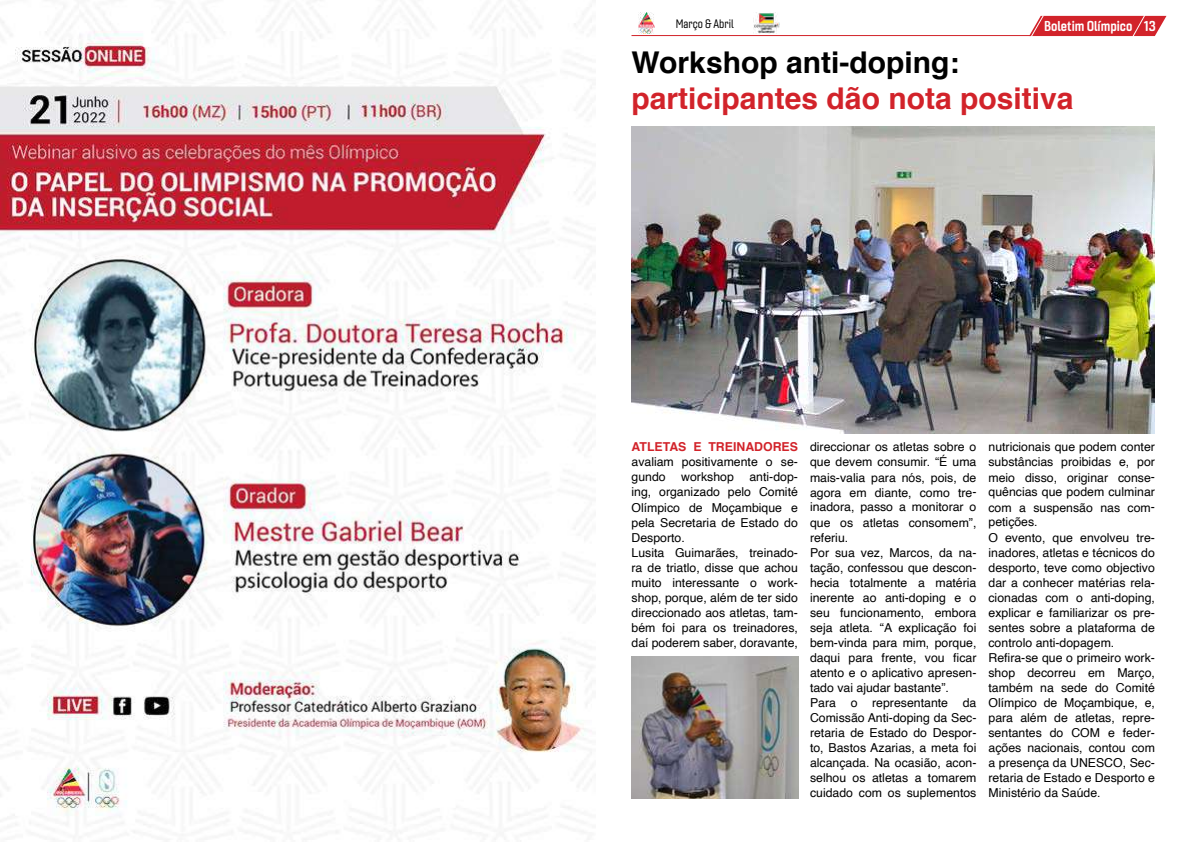
<style>
.page{position:relative;width:1191px;height:842px;background:#fff}
.page>*{position:absolute;margin:0;border:0;box-sizing:border-box;transform-origin:0 0}
.t1{font:700 30px "Helvetica";color:#d2232a}
.t2{font:700 30px "Helvetica";color:#000}
.t3{font:14px "Gineso Soft Con Bol";color:#fff}
.t4{font:12.3px/15px "Helvetica";color:#000}
.t5{font:700 12.3px "Helvetica";color:#d2232a}
.t6{font:12px "Gineso Soft Con Reg";color:#000}
.s1{font-family:"Gineso Soft Nor Bol"}
</style>
<div class="page">
<hr style="left:631px;top:35px;width:401px;height:1px;background:#d2232a">
<img style="left:638px;top:12px;width:17px;height:21px">
<img style="left:753px;top:12px;width:26px;height:21px">
<svg style="left:1029px;top:15px;width:137px;height:22px;background:#d9494e"></svg>
<img style="left:0;top:0;width:592px;height:840px">
<img style="left:631px;top:657px;width:167px;height:142px">
<img style="left:631px;top:126px;width:524px;height:308px">
<p class="t6" style="left:676px;top:17px;width:59px">Março &amp; Abril</p>
<p class="t3" style="left:1044px;top:18px;width:113px">Boletim Olímpico <span class="s1">13</span></p>
<h1 class="t2" style="left:631px;top:39px;width:329px">Workshop anti-doping:</h1>
<h1 class="t1" style="left:631px;top:75px;width:443px">participantes dão nota positiva</h1>
<p class="t5" style="left:631px;top:437px;width:168px">ATLETAS E TREINADORES</p>
<p class="t4" style="left:631px;top:455px;width:168px">avaliam positivamente o se&shy;gundo</p>
<p class="t4" style="left:631px;top:470px;width:168px;text-indent:118px">anti-dop&shy;ing, organizado pelo Comité<br>Olímpico de Moçambique e pela Secretaria de Estado do<br>Desporto.<br>Lusita Guimarães, treinado&shy;ra de triatlo, disse que achou muito interessante o work&shy;shop, porque, além de ter sido direccionado aos atletas, tam&shy;bém foi para os treinadores, daí poderem saber, doravante,</p>
<p class="t4" style="left:681px;top:470px;width:54px">workshop</p>
<p class="t4" style="left:810px;top:440px;width:168px">direccionar os atletas sobre o que devem consumir. “É uma mais-valia para nós, pois, de agora em diante, como tre&shy;inadora, passo a monitorar o que os atletas consomem”, referiu.<br>Por sua vez, Marcos, da na&shy;tação, confessou que descon&shy;hecia totalmente a matéria inerente ao anti-doping e o seu funcionamento, embora seja atleta. “A explicação foi bem-vinda para mim, porque, daqui para frente, vou ficar atento e o aplicativo apresen&shy;tado vai ajudar bastante”.<br>Para o representante da<br>Comissão Anti-doping da Sec&shy;retaria de Estado do Despor&shy;to, Bastos Azarias, a meta foi alcançada. Na ocasião, acon&shy;selhou os atletas a tomarem cuidado com os suplementos</p>
<p class="t4" style="left:988px;top:440px;width:168px">nutricionais que podem conter substâncias proibidas e, por meio disso, originar conse&shy;quências que podem culminar com a suspensão nas com&shy;petições.<br>O evento, que envolveu tre&shy;inadores, atletas e técnicos do desporto, teve como objectivo dar a conhecer matérias rela&shy;cionadas com o anti-doping, explicar e familiarizar os pre&shy;sentes sobre a plataforma de controlo anti-dopagem.<br>Refira-se que o primeiro work&shy;shop decorreu em Março, também na sede do Comité<br>Olímpico de Moçambique, e, para além de atletas, repre&shy;sentantes do COM e feder&shy;ações nacionais, contou com a presença da UNESCO, Sec&shy;retaria de Estado e Desporto e<br>Ministério da Saúde.</p>
</div>
